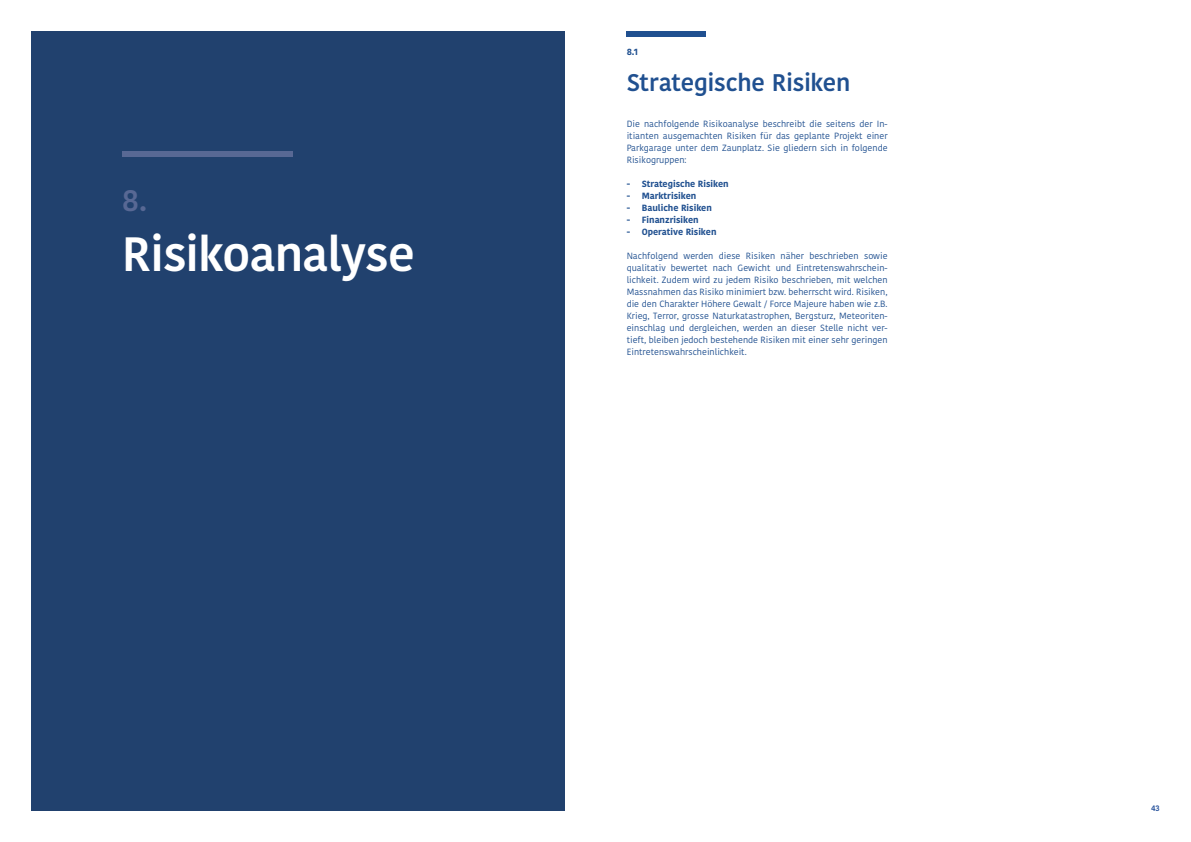
<style>
.page{position:relative;width:1191px;height:842px;background:#fff}
.page>*{position:absolute;margin:0;border:0;box-sizing:border-box;transform-origin:0 0}
.t1{font:600 48px "Kohinoor Bangla";letter-spacing:-.02em;color:#fff}
.t2{font:600 30px "Kohinoor Bangla";color:#586894}
.t3{font:600 24px "Kohinoor Bangla";letter-spacing:-.01em;color:#205090}
.t4{font:9px/12px "Kohinoor Bangla";color:#205090;text-align:justify}
.t5{font:700 9px "Kohinoor Bangla";color:#205090}
.t6{font:600 8px "Kohinoor Bangla";color:#234f9a}
</style>
<div class="page">
<div style="left:31px;top:31px;width:533px;height:780px;background:#21416e"></div>
<div style="left:626px;top:31px;width:80px;height:6px;background:#205090"></div>
<div style="left:122px;top:151px;width:170px;height:6px;background:#586894"></div>
<h2 class="t2" style="left:122px;top:176px;width:27px">8.</h2>
<h1 class="t1" style="left:122px;top:214px;width:294px">Risikoanalyse</h1>
<p class="t5" style="left:626px;top:44px;width:13px">8.1</p>
<h3 class="t3" style="left:626px;top:63px;width:225px">Strategische Risiken</h3>
<p class="t4" style="left:626px;top:118px;width:262px">Die nachfolgende Risikoanalyse beschreibt die seitens der In&shy;itianten ausgemachten Risiken für das geplante Projekt einer Parkgarage unter dem Zaunplatz. Sie gliedern sich in folgende Risikogruppen:</p>
<p class="t5" style="left:626px;top:176px;width:104px">- Strategische Risiken</p>
<p class="t5" style="left:626px;top:188px;width:71px">- Marktrisiken</p>
<p class="t5" style="left:626px;top:200px;width:87px">- Bauliche Risiken</p>
<p class="t5" style="left:626px;top:212px;width:74px">- Finanzrisiken</p>
<p class="t5" style="left:626px;top:224px;width:91px">- Operative Risiken</p>
<p class="t4" style="left:626px;top:250px;width:262px">Nachfolgend werden diese Risiken näher beschrieben sowie qualitativ bewertet nach Gewicht und Eintretenswahrschein&shy;lichkeit. Zudem wird zu jedem Risiko beschrieben, mit welchen Massnahmen das Risiko minimiert bzw. beherrscht wird. Risiken, die den Charakter Höhere Gewalt / Force Majeure haben wie z.B.<br>Krieg, Terror, grosse Naturkatastrophen, Bergsturz, Meteoriten&shy;einschlag und dergleichen, werden an dieser Stelle nicht ver&shy;tieft, bleiben jedoch bestehende Risiken mit einer sehr geringen Eintretenswahrscheinlichkeit.</p>
<p class="t6" style="left:1151px;top:801px;width:10px">43</p>
</div>
